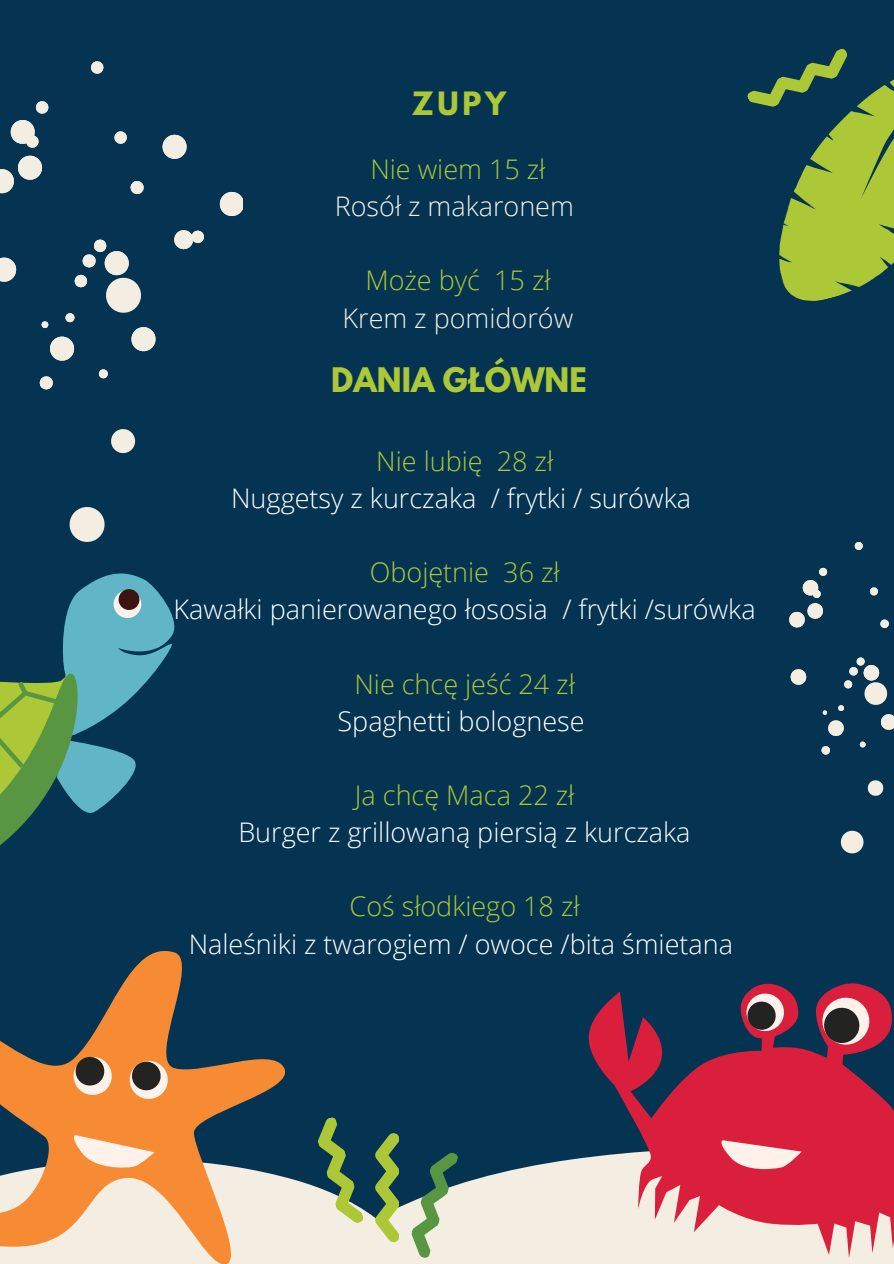
<style>
.page{position:relative;width:894px;height:1264px;background:#fff}
.page>*{position:absolute;margin:0;border:0;box-sizing:border-box;transform-origin:0 0}
.t1{font:700 30px "League Spartan";color:#acc837}
.t2{font:700 28.5px "League Spartan";color:#acc837}
.t3{font:300 27px "Open Sans";color:#fff}
.t4{font:300 27px "Open Sans";color:#acc837}
.t5{font:300 27px "Open Sans";color:#f3eee1}
</style>
<div class="page">
<div style="left:0;top:0;width:893px;height:1263px;background:#043452"></div>
<svg style="left:458px;top:1162px;width:97px;height:101px;background:#dbdbd2"></svg>
<svg style="left:867px;top:780px;width:17px;height:16px"></svg>
<svg style="left:880px;top:619px;width:9px;height:9px"></svg>
<svg style="left:854px;top:542px;width:9px;height:8px"></svg>
<svg style="left:869px;top:587px;width:9px;height:9px"></svg>
<svg style="left:790px;top:669px;width:17px;height:16px"></svg>
<svg style="left:821px;top:657px;width:72px;height:98px"></svg>
<svg style="left:840px;top:830px;width:24px;height:23px"></svg>
<svg style="left:789px;top:567px;width:38px;height:61px"></svg>
<svg style="left:291px;top:1179px;width:167px;height:84px;background:#d9dad1"></svg>
<svg style="left:375px;top:1133px;width:24px;height:109px"></svg>
<svg style="left:405px;top:1153px;width:54px;height:106px"></svg>
<svg style="left:312px;top:1117px;width:52px;height:110px"></svg>
<svg style="left:555px;top:983px;width:338px;height:280px"></svg>
<svg style="left:712px;top:1137px;width:89px;height:44px;background:#e76b7b"></svg>
<svg style="left:741px;top:988px;width:47px;height:47px;background:#9c4f5c"></svg>
<svg style="left:816px;top:991px;width:58px;height:59px;background:#9c505c"></svg>
<svg style="left:0;top:970px;width:291px;height:293px"></svg>
<svg style="left:69px;top:1134px;width:85px;height:35px;background:#fabd8d"></svg>
<svg style="left:72px;top:1055px;width:41px;height:41px;background:#a58163"></svg>
<svg style="left:128px;top:1059px;width:41px;height:41px;background:#a68162"></svg>
<svg style="left:111px;top:429px;width:25px;height:25px"></svg>
<svg style="left:162px;top:134px;width:25px;height:25px"></svg>
<svg style="left:174px;top:230px;width:30px;height:20px"></svg>
<svg style="left:98px;top:369px;width:10px;height:10px"></svg>
<svg style="left:39px;top:376px;width:14px;height:14px"></svg>
<svg style="left:130px;top:181px;width:14px;height:14px"></svg>
<svg style="left:91px;top:61px;width:13px;height:13px"></svg>
<svg style="left:114px;top:131px;width:13px;height:13px"></svg>
<svg style="left:0;top:257px;width:17px;height:25px"></svg>
<svg style="left:41px;top:239px;width:115px;height:122px"></svg>
<svg style="left:219px;top:191px;width:23px;height:26px"></svg>
<svg style="left:69px;top:507px;width:36px;height:35px"></svg>
<svg style="left:0;top:101px;width:49px;height:93px"></svg>
<svg style="left:0;top:573px;width:182px;height:397px"></svg>
<svg style="left:747px;top:48px;width:146px;height:253px"></svg>
<p class="t2" style="left:412px;top:89px;width:96px">ZUPY</p>
<p class="t4" style="left:370px;top:150px;width:176px">Nie wiem 15 zł</p>
<p class="t5" style="left:334px;top:187px;width:240px">Rosół z makaronem</p>
<h1 class="t4" style="left:365px;top:261px;width:187px">Może być 15 zł</h1>
<p class="t5" style="left:342px;top:299px;width:232px">Krem z pomidorów</p>
<p class="t1" style="left:331px;top:365px;width:257px">DANIA GŁÓWNE</p>
<p class="t4" style="left:376px;top:442px;width:178px">Nie lubię 28 zł</p>
<p class="t3" style="left:231px;top:479px;width:461px">Nuggetsy z kurczaka / frytki / surówka</p>
<p class="t4" style="left:370px;top:553px;width:191px">Obojętnie 36 zł</p>
<p class="t3" style="left:173px;top:590px;width:583px">Kawałki panierowanego łososia / frytki /surówka</p>
<p class="t4" style="left:354px;top:664px;width:222px">Nie chcę jeść 24 zł</p>
<p class="t3" style="left:337px;top:702px;width:248px">Spaghetti bolognese</p>
<p class="t4" style="left:355px;top:776px;width:221px">Ja chcę Maca 22 zł</p>
<p class="t3" style="left:238px;top:813px;width:453px">Burger z grillowaną piersią z kurczaka</p>
<p class="t4" style="left:349px;top:887px;width:231px">Coś słodkiego 18 zł</p>
<p class="t3" style="left:189px;top:924px;width:545px">Naleśniki z twarogiem / owoce /bita śmietana</p>
</div>
